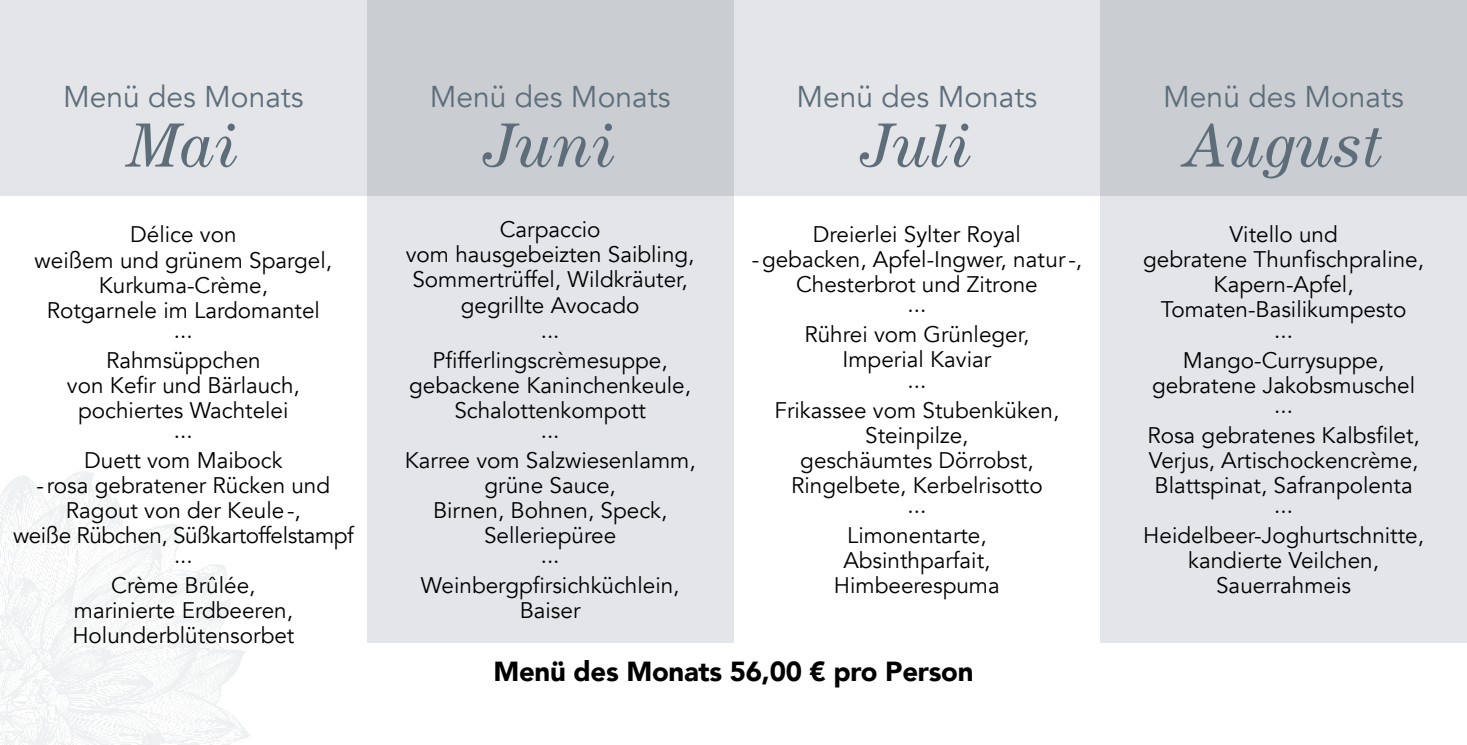
<style>
.page{position:relative;width:1467px;height:745px;background:#fff}
.page>*{position:absolute;margin:0;border:0;box-sizing:border-box;transform-origin:0 0}
.t1{font:italic 62.5px "Century";color:#5d6e7a}
.t2{font:30px "Avenir";color:#5d6e7a}
.t3{font:900 27.5px "Avenir";letter-spacing:-.01em;color:#000}
.t4{font:22.5px/25px "Avenir";color:#000;text-align:center}
</style>
<div class="page">
<div style="left:733px;top:0;width:367px;height:195px;background:#e4e5e8"></div>
<div style="left:0;top:0;width:367px;height:195px;background:#e4e5e8"></div>
<div style="left:367px;top:195px;width:366px;height:446px;background:#e4e5e8"></div>
<div style="left:1100px;top:195px;width:367px;height:446px;background:#e4e5e8"></div>
<div style="left:367px;top:0;width:366px;height:195px;background:#cacdd2"></div>
<div style="left:1100px;top:0;width:367px;height:195px;background:#cacdd2"></div>
<h2 class="t2" style="left:63px;top:78px;width:242px">Menü des Monats</h2>
<h1 class="t1" style="left:128px;top:109px;width:113px">Mai</h1>
<p class="t4" style="left:35px;top:222px;width:299px">Délice von<br>weißem und grünem Spargel,<br>Kurkuma-Crème,<br>Rotgarnele im Lardomantel</p>
<p class="t4" style="left:106px;top:315px;width:156px;line-height:30px">...<br>Rahmsüppchen</p>
<p class="t4" style="left:67px;top:372px;width:234px">von Kefir und Bärlauch, pochiertes Wachtelei</p>
<p class="t4" style="left:84px;top:415px;width:200px;line-height:30px">...<br>Duett vom Maibock</p>
<p class="t4" style="left:13px;top:472px;width:342px">-rosa gebratener Rücken und<br>Ragout von der Keule-,<br>weiße Rübchen, Süßkartoffelstampf</p>
<p class="t4" style="left:111px;top:540px;width:146px;line-height:30px">...<br>Crème Brûlée,</p>
<p class="t4" style="left:72px;top:597px;width:224px;text-align:left">marinierte Erdbeeren,<br>Holunderblütensorbet</p>
<h2 class="t2" style="left:430px;top:78px;width:242px">Menü des Monats</h2>
<h1 class="t1" style="left:484px;top:109px;width:133px">Juni</h1>
<p class="t4" style="left:406px;top:217px;width:290px">Carpaccio<br>vom hausgebeizten Saibling,<br>Sommertrüffel, Wildkräuter, gegrillte Avocado<br>...</p>
<p class="t4" style="left:409px;top:347px;width:283px">Pfifferlingscrèmesuppe, gebackene Kaninchenkeule,<br>Schalottenkompott</p>
<p class="t4" style="left:405px;top:415px;width:292px;line-height:30px">...<br>Karree vom Salzwiesenlamm,</p>
<p class="t4" style="left:433px;top:472px;width:236px">grüne Sauce,<br>Birnen, Bohnen, Speck,<br>Selleriepüree</p>
<p class="t4" style="left:421px;top:540px;width:260px;line-height:30px">...<br>Weinbergpfirsichküchlein,</p>
<p class="t4" style="left:520px;top:597px;width:62px">Baiser</p>
<h2 class="t2" style="left:796px;top:78px;width:242px">Menü des Monats</h2>
<h1 class="t1" style="left:861px;top:109px;width:113px">Juli</h1>
<p class="t4" style="left:752px;top:222px;width:332px">Dreierlei Sylter Royal<br>-gebacken, Apfel-Ingwer, natur-,<br>Chesterbrot und Zitrone</p>
<p class="t4" style="left:804px;top:290px;width:227px;line-height:30px">...<br>Rührei vom Grünleger,</p>
<p class="t4" style="left:842px;top:350px;width:150px;line-height:20px">Imperial Kaviar ...</p>
<p class="t4" style="left:775px;top:397px;width:286px">Frikassee vom Stubenküken,<br>Steinpilze,<br>geschäumtes Dörrobst,<br>Ringelbete, Kerbelrisotto</p>
<p class="t4" style="left:847px;top:490px;width:141px;line-height:30px">...<br>Limonentarte,</p>
<p class="t4" style="left:834px;top:547px;width:167px">Absinthparfait,<br>Himbeerespuma</p>
<p class="t3" style="left:493px;top:647px;width:482px">Menü des Monats 56,00 € pro Person</p>
<h2 class="t2" style="left:1163px;top:78px;width:242px">Menü des Monats</h2>
<h1 class="t1" style="left:1185px;top:109px;width:199px">August</h1>
<p class="t4" style="left:1143px;top:222px;width:282px">Vitello und<br>gebratene Thunfischpraline,<br>Kapern-Apfel,<br>Tomaten-Basilikumpesto</p>
<p class="t4" style="left:1183px;top:315px;width:203px;line-height:30px">...<br>Mango-Currysuppe,</p>
<p class="t4" style="left:1152px;top:375px;width:264px;line-height:20px">gebratene Jakobsmuschel ...</p>
<p class="t4" style="left:1147px;top:422px;width:274px;text-align:justify">Rosa gebratenes Kalbsfilet, Verjus, Artischockencrème, Blattspinat, Safranpolenta</p>
<p class="t4" style="left:1143px;top:490px;width:282px;line-height:30px">...<br>Heidelbeer-Joghurtschnitte,</p>
<p class="t4" style="left:1188px;top:547px;width:192px">kandierte Veilchen,<br>Sauerrahmeis</p>
</div>
